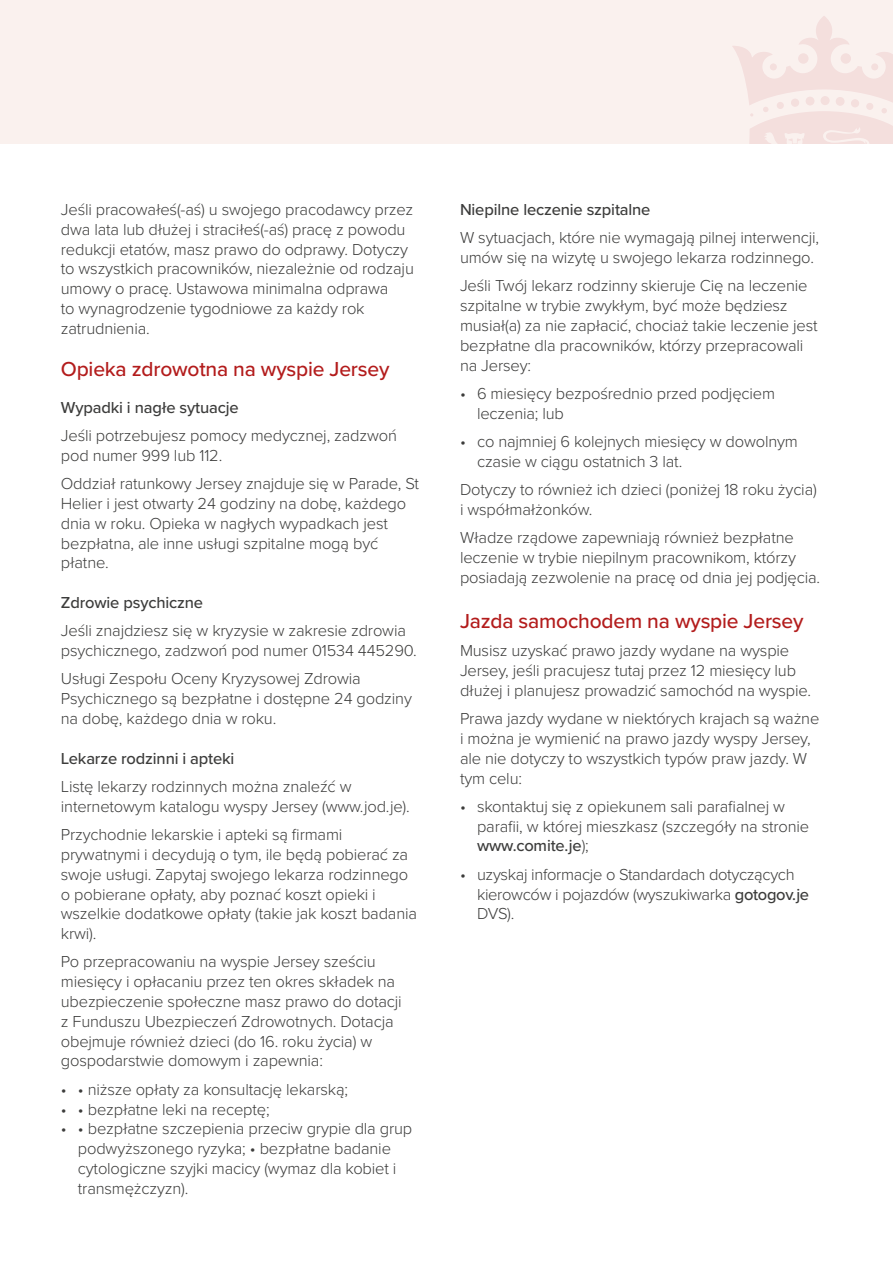
<style>
.page{position:relative;width:893px;height:1263px;background:#fff}
.page>*{position:absolute;margin:0;border:0;box-sizing:border-box;transform-origin:0 0}
.t1{font:500 21px "Proxima Nova";letter-spacing:-.01em;color:#b31c1c}
.t2{font:300 16.5px/19.8px "Proxima Nova";letter-spacing:-.01em;color:#3c3c3b}
.t3{font:500 16.5px "Proxima Nova";letter-spacing:-.01em;color:#3c3c3b}
.s1{font-weight:500}
</style>
<div class="page">
<div style="left:0;top:0;width:893px;height:144px;background:#faf1ee"></div>
<svg style="left:732px;top:16px;width:161px;height:128px"></svg>
<div style="left:798px;top:53px;width:11px;height:11px;background:#f4dfdd;border-radius:50%"></div>
<div style="left:840px;top:53px;width:11px;height:11px;background:#f4dfdd;border-radius:50%"></div>
<div style="left:770px;top:63px;width:7px;height:7px;background:#f4dfdd;border-radius:50%"></div>
<div style="left:871px;top:63px;width:7px;height:7px;background:#f4dfdd;border-radius:50%"></div>
<p class="t2" style="left:61px;top:199px;width:355px">Jeśli pracowałeś(-aś) u swojego pracodawcy przez dwa lata lub dłużej i straciłeś(-aś) pracę z powodu redukcji etatów, masz prawo do odprawy. Dotyczy to wszystkich pracowników, niezależnie od rodzaju umowy o pracę. Ustawowa minimalna odprawa<br>to wynagrodzenie tygodniowe za każdy rok zatrudnienia.</p>
<p class="t1" style="left:61px;top:353px;width:330px">Opieka zdrowotna na wyspie Jersey</p>
<p class="t3" style="left:61px;top:395px;width:179px">Wypadki i nagłe sytuacje</p>
<p class="t2" style="left:61px;top:425px;width:338px">Jeśli potrzebujesz pomocy medycznej, zadzwoń pod numer 999 lub 112.</p>
<p class="t2" style="left:61px;top:473px;width:360px">Oddział ratunkowy Jersey znajduje się w Parade, St Helier i jest otwarty 24 godziny na dobę, każdego dnia w roku. Opieka w nagłych wypadkach jest bezpłatna, ale inne usługi szpitalne mogą być płatne.</p>
<p class="t3" style="left:61px;top:590px;width:144px">Zdrowie psychiczne</p>
<p class="t2" style="left:61px;top:620px;width:357px">Jeśli znajdziesz się w kryzysie w zakresie zdrowia psychicznego, zadzwoń pod numer 01534 445290.</p>
<p class="t2" style="left:61px;top:668px;width:353px">Usługi Zespołu Oceny Kryzysowej Zdrowia<br>Psychicznego są bezpłatne i dostępne 24 godziny na dobę, każdego dnia w roku.</p>
<p class="t3" style="left:61px;top:746px;width:175px">Lekarze rodzinni i apteki</p>
<p class="t2" style="left:61px;top:776px;width:350px">Listę lekarzy rodzinnych można znaleźć w internetowym katalogu wyspy Jersey (www.jod.je).</p>
<p class="t2" style="left:61px;top:824px;width:358px">Przychodnie lekarskie i apteki są firmami prywatnymi i decydują o tym, ile będą pobierać za swoje usługi. Zapytaj swojego lekarza rodzinnego o pobierane opłaty, aby poznać koszt opieki i wszelkie dodatkowe opłaty (takie jak koszt badania krwi).</p>
<p class="t2" style="left:61px;top:951px;width:342px">Po przepracowaniu na wyspie Jersey sześciu miesięcy i opłacaniu przez ten okres składek na ubezpieczenie społeczne masz prawo do dotacji z Funduszu Ubezpieczeń Zdrowotnych. Dotacja obejmuje również dzieci (do 16. roku życia) w gospodarstwie domowym i zapewnia:</p>
<p class="t2" style="left:61px;top:1078px;width:289px">• • niższe opłaty za konsultację lekarską;</p>
<p class="t2" style="left:61px;top:1098px;width:210px">• • bezpłatne leki na receptę;</p>
<p class="t2" style="left:78px;top:1118px;width:336px;text-indent:-17px">• • bezpłatne szczepienia przeciw grypie dla grup podwyższonego ryzyka; • bezpłatne badanie cytologiczne szyjki macicy (wymaz dla kobiet i transmężczyzn).</p>
<p class="t3" style="left:460px;top:197px;width:192px">Niepilne leczenie szpitalne</p>
<p class="t2" style="left:460px;top:227px;width:361px">W sytuacjach, które nie wymagają pilnej interwencji, umów się na wizytę u swojego lekarza rodzinnego.</p>
<p class="t2" style="left:460px;top:275px;width:359px">Jeśli Twój lekarz rodzinny skieruje Cię na leczenie szpitalne w trybie zwykłym, być może będziesz musiał(a) za nie zapłacić, chociaż takie leczenie jest bezpłatne dla pracowników, którzy przepracowali na Jersey:</p>
<p class="t2" style="left:477px;top:383px;width:300px;text-indent:-17px">• 6 miesięcy bezpośrednio przed podjęciem leczenia; lub</p>
<p class="t2" style="left:477px;top:431px;width:322px;text-indent:-17px">• co najmniej 6 kolejnych miesięcy w dowolnym czasie w ciągu ostatnich 3 lat.</p>
<p class="t2" style="left:460px;top:479px;width:358px">Dotyczy to również ich dzieci (poniżej 18 roku życia) i współmałżonków.</p>
<p class="t2" style="left:460px;top:527px;width:362px">Władze rządowe zapewniają również bezpłatne leczenie w trybie niepilnym pracownikom, którzy posiadają zezwolenie na pracę od dnia jej podjęcia.</p>
<p class="t1" style="left:460px;top:605px;width:345px">Jazda samochodem na wyspie Jersey</p>
<p class="t2" style="left:460px;top:640px;width:353px">Musisz uzyskać prawo jazdy wydane na wyspie<br>Jersey, jeśli pracujesz tutaj przez 12 miesięcy lub dłużej i planujesz prowadzić samochód na wyspie.</p>
<p class="t2" style="left:460px;top:708px;width:361px">Prawa jazdy wydane w niektórych krajach są ważne i można je wymienić na prawo jazdy wyspy Jersey, ale nie dotyczy to wszystkich typów praw jazdy. W tym celu:</p>
<p class="t2" style="left:477px;top:795px;width:334px;text-indent:-17px">• skontaktuj się z opiekunem sali parafialnej w parafii, w której mieszkasz (szczegóły na stronie <span class="s1">www.comite.je</span>);</p>
<p class="t2" style="left:477px;top:863px;width:334px;text-indent:-17px">• uzyskaj informacje o Standardach dotyczących kierowców i pojazdów (wyszukiwarka <span class="s1">gotogov.je<br></span>DVS).</p>
</div>
